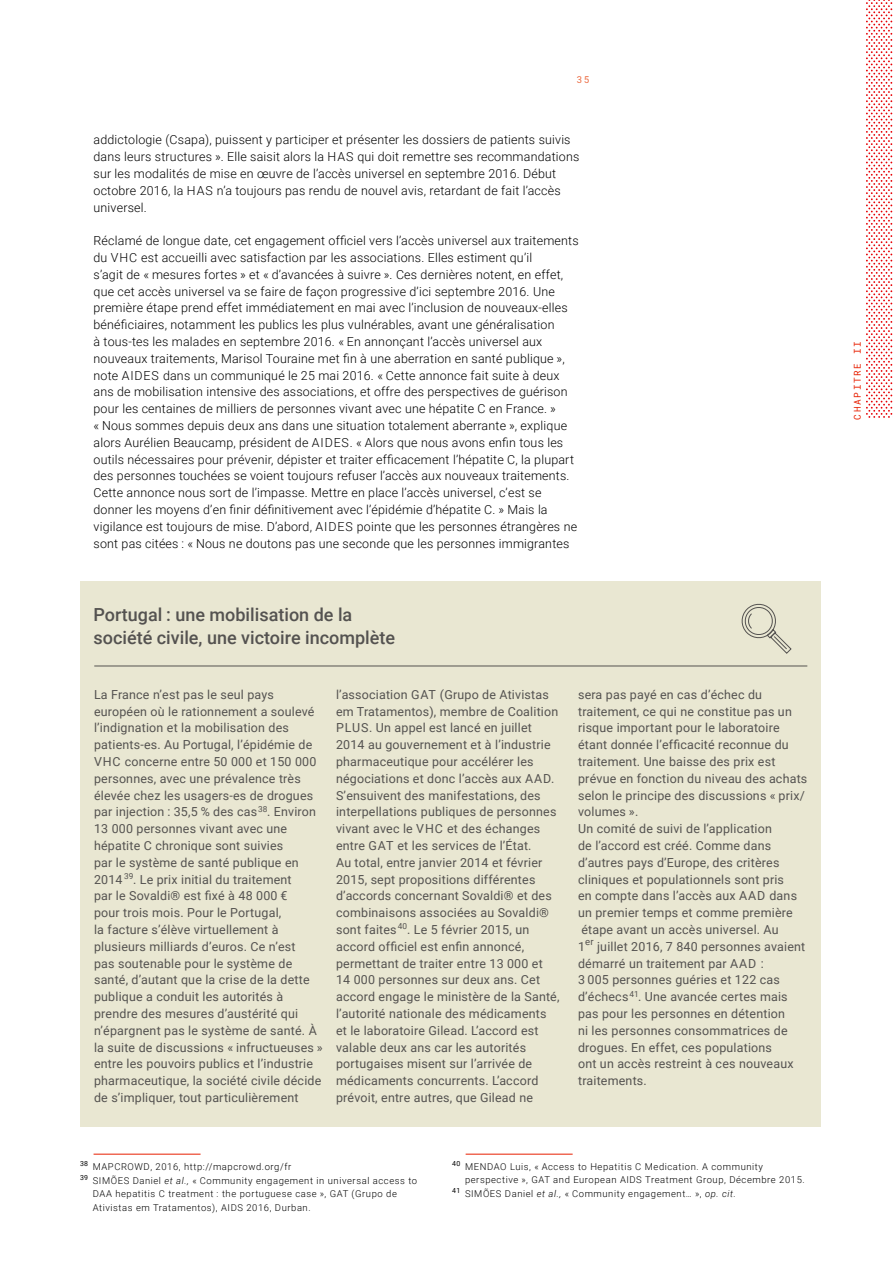
<style>
.page{position:relative;width:893px;height:1263px;background:#fff}
.page>*{position:absolute;margin:0;border:0;box-sizing:border-box;transform-origin:0 0}
.t1{font:500 18px/22.5px "Roboto";color:#545250}
.t2{font:12.45px/16.8px "Roboto";letter-spacing:.015em;color:#545250}
.t3{font:300 12.45px/16.8px "Roboto";letter-spacing:.015em;color:#000}
.t4{font:300 9.45px "Roboto";letter-spacing:.06em;color:#000}
.t5{font:9.45px "Roboto Mono";letter-spacing:.17em;color:#e71f01}
.t6{font:9.45px "Roboto Mono";color:#ec6d44}
.s1{font-style:italic}
</style>
<div class="page">
<div style="left:80px;top:581px;width:741px;height:546px;background:#e9e7d2"></div>
<hr style="left:94px;top:1154px;width:107px;height:1px;background:#e71f01">
<hr style="left:466px;top:1154px;width:107px;height:1px;background:#e71f01">
<hr style="left:94px;top:665px;width:713px;height:1px;background:#545250">
<svg style="left:741px;top:603px;width:51px;height:51px"></svg>
<svg style="left:866px;top:0;width:27px;height:418px"></svg>
<p class="t6" style="left:577px;top:73px;width:14px">35</p>
<p class="t3" style="left:94px;top:131px;width:487px">addictologie (Csapa), puissent y participer et présenter les dossiers de patients suivis dans leurs structures ». Elle saisit alors la HAS qui doit remettre ses recommandations sur les modalités de mise en œuvre de l’accès universel en septembre 2016. Début octobre 2016, la HAS n’a toujours pas rendu de nouvel avis, retardant de fait l’accès universel.</p>
<p class="t3" style="left:94px;top:232px;width:487px">Réclamé de longue date, cet engagement officiel vers l’accès universel aux traitements du VHC est accueilli avec satisfaction par les associations. Elles estiment qu’il<br>s’agit de « mesures fortes » et « d’avancées à suivre ». Ces dernières notent, en effet, que cet accès universel va se faire de façon progressive d’ici septembre 2016. Une première étape prend effet immédiatement en mai avec l’inclusion de nouveaux-elles bénéficiaires, notamment les publics les plus vulnérables, avant une généralisation<br>à tous-tes les malades en septembre 2016. « En annonçant l’accès universel aux nouveaux traitements, Marisol Touraine met fin à une aberration en santé publique », note AIDES dans un communiqué le 25 mai 2016. « Cette annonce fait suite à deux ans de mobilisation intensive des associations, et offre des perspectives de guérison pour les centaines de milliers de personnes vivant avec une hépatite C en France. »<br>« Nous sommes depuis deux ans dans une situation totalement aberrante », explique alors Aurélien Beaucamp, président de AIDES. « Alors que nous avons enfin tous les outils nécessaires pour prévenir, dépister et traiter efficacement l’hépatite C, la plupart des personnes touchées se voient toujours refuser l’accès aux nouveaux traitements.<br>Cette annonce nous sort de l’impasse. Mettre en place l’accès universel, c’est se donner les moyens d’en finir définitivement avec l’épidémie d’hépatite C. » Mais la vigilance est toujours de mise. D’abord, AIDES pointe que les personnes étrangères ne sont pas citées : « Nous ne doutons pas une seconde que les personnes immigrantes</p>
<h1 class="t1" style="left:94px;top:603px;width:303px">Portugal : une mobilisation de la société civile, une victoire incomplète</h1>
<p class="t2" style="left:94px;top:685px;width:230px">La France n’est pas le seul pays européen où le rationnement a soulevé l’indignation et la mobilisation des patients-es. Au Portugal, l’épidémie de VHC concerne entre 50 000 et 150 000 personnes, avec une prévalence très élevée chez les usagers-es de drogues par injection : 35,5 % des cas<sup>38</sup>. Environ 13 000 personnes vivant avec une hépatite C chronique sont suivies<br>par le système de santé publique en 2014 <sup>39</sup>. Le prix initial du traitement<br>par le Sovaldi® est fixé à 48 000 €<br>pour trois mois. Pour le Portugal,<br>la facture s’élève virtuellement à plusieurs milliards d’euros. Ce n’est<br>pas soutenable pour le système de santé, d’autant que la crise de la dette publique a conduit les autorités à prendre des mesures d’austérité qui n’épargnent pas le système de santé. À la suite de discussions « infructueuses » entre les pouvoirs publics et l’industrie pharmaceutique, la société civile décide de s’impliquer, tout particulièrement</p>
<p class="t2" style="left:336px;top:685px;width:225px">l’association GAT (Grupo de Ativistas em Tratamentos), membre de Coalition PLUS. Un appel est lancé en juillet 2014 au gouvernement et à l’industrie pharmaceutique pour accélérer les négociations et donc l’accès aux AAD.<br>S’ensuivent des manifestations, des interpellations publiques de personnes vivant avec le VHC et des échanges entre GAT et les services de l’État.<br>Au total, entre janvier 2014 et février 2015, sept propositions différentes d’accords concernant Sovaldi® et des combinaisons associées au Sovaldi® sont faites <sup>40</sup>. Le 5 février 2015, un accord officiel est enfin annoncé, permettant de traiter entre 13 000 et 14 000 personnes sur deux ans. Cet accord engage le ministère de la Santé, l’autorité nationale des médicaments et le laboratoire Gilead. L’accord est valable deux ans car les autorités portugaises misent sur l’arrivée de médicaments concurrents. L’accord prévoit, entre autres, que Gilead ne</p>
<p class="t2" style="left:578px;top:685px;width:231px">sera pas payé en cas d’échec du traitement, ce qui ne constitue pas un risque important pour le laboratoire étant donnée l’efficacité reconnue du traitement. Une baisse des prix est prévue en fonction du niveau des achats selon le principe des discussions « prix/ volumes ».<br>Un comité de suivi de l’application<br>de l’accord est créé. Comme dans d’autres pays d’Europe, des critères cliniques et populationnels sont pris<br>en compte dans l’accès aux AAD dans un premier temps et comme première étape avant un accès universel. Au<br>1<sup>er</sup> juillet 2016, 7 840 personnes avaient démarré un traitement par AAD :<br>3 005 personnes guéries et 122 cas d’échecs<sup>41</sup>. Une avancée certes mais pas pour les personnes en détention<br>ni les personnes consommatrices de drogues. En effet, ces populations<br>ont un accès restreint à ces nouveaux traitements.</p>
<p class="t4" style="left:80px;top:1160px;width:213px"><sup>38</sup> MAPCROWD, 2016, http://mapcrowd.org/fr</p>
<p class="t4" style="left:80px;top:1174px;width:339px"><sup>39</sup> SIMÕES Daniel <span class="s1">et al.,</span> « Community engagement in universal access to</p>
<p class="t4" style="left:93px;top:1187px;width:306px">DAA hepatitis C treatment : the portuguese case », GAT (Grupo de</p>
<p class="t4" style="left:93px;top:1201px;width:219px">Ativistas em Tratamentos), AIDS 2016, Durban.</p>
<p class="t4" style="left:452px;top:1160px;width:312px"><sup>40</sup> MENDAO Luis, « Access to Hepatitis C Medication. A community</p>
<p class="t4" style="left:465px;top:1173px;width:341px">perspective », GAT and European AIDS Treatment Group, Décembre 2015.</p>
<p class="t4" style="left:452px;top:1187px;width:285px"><sup>41</sup> SIMÕES Daniel <span class="s1">et al.,</span> « Community engagement… », <span class="s1">op. cit.</span></p>
<p class="t5" style="left:851px;top:420px;width:80px;rotate:-90deg">CHAPITRE II</p>
</div>
